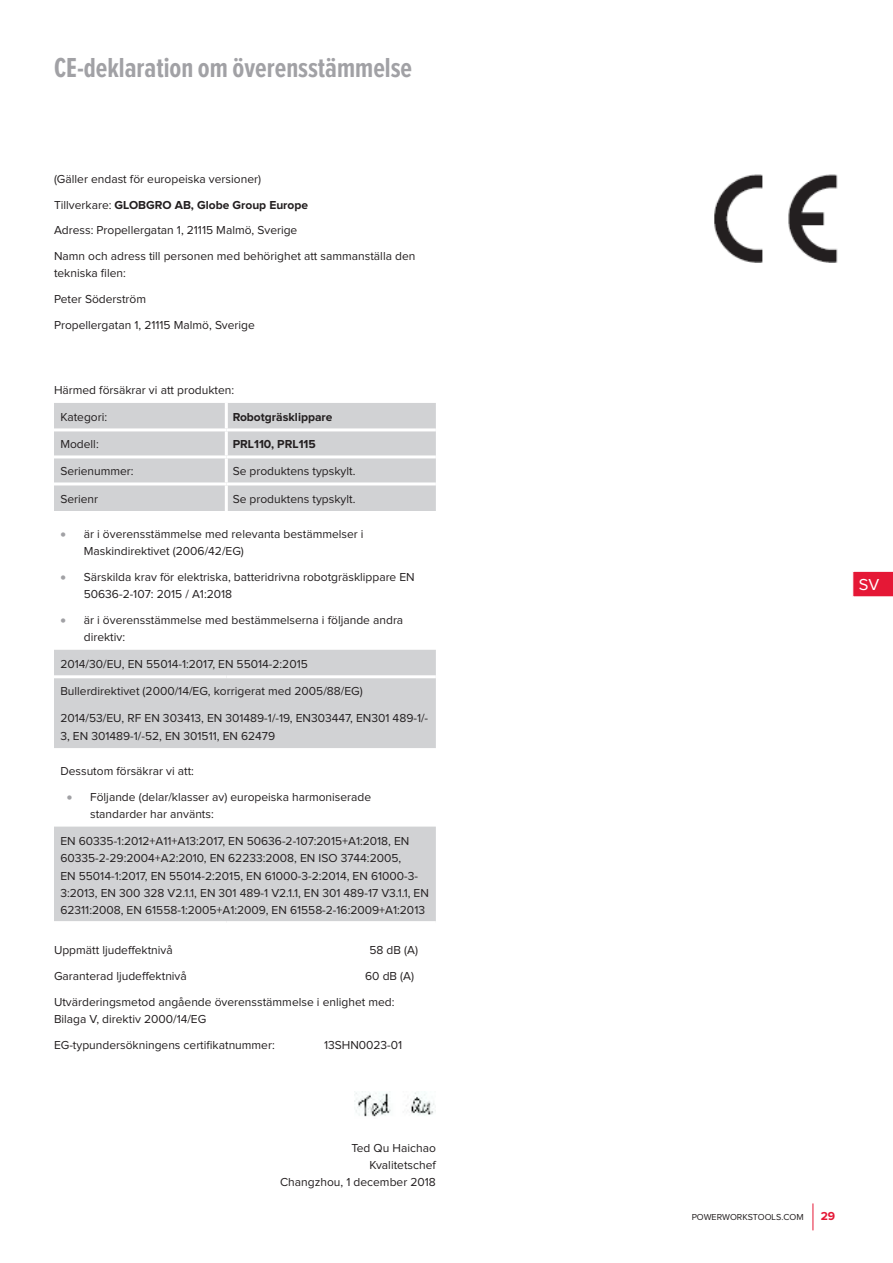
<style>
.page{position:relative;width:893px;height:1263px;background:#fff}
.page>*{position:absolute;margin:0;border:0;box-sizing:border-box;transform-origin:0 0}
.Rubrik_1_Greenworks{font:700 28.5px "Proxima Nova Ex Cn";color:#a1a1a5}
.t1{font:16.5px "Proxima Nova";color:#fff}
.Brödtext{font:12px/17.2px "Proxima Nova";color:#231f20}
.Brödtext-2{font:700 12px "Proxima Nova";color:#231f20}
.t2{font:700 12px "Proxima Nova";color:#e51836}
.t3{font:9px "Proxima Nova";color:#231f20}
.s1{font-weight:400}
.s2{color:#a1a1a5}
</style>
<div class="page">
<svg style="left:54px;top:403px;width:382px;height:518px;fill:#d1d2d4"></svg>
<hr style="left:54px;top:675px;width:172px;height:3px;background:#fff">
<hr style="left:226px;top:675px;width:210px;height:3px;background:#fff">
<hr style="left:225px;top:403px;width:3px;height:25px;background:#fff">
<hr style="left:225px;top:431px;width:3px;height:24px;background:#fff">
<hr style="left:54px;top:455px;width:172px;height:3px;background:#fff">
<hr style="left:226px;top:455px;width:210px;height:3px;background:#fff">
<hr style="left:225px;top:458px;width:3px;height:24px;background:#fff">
<hr style="left:54px;top:482px;width:172px;height:3px;background:#fff">
<hr style="left:226px;top:482px;width:210px;height:3px;background:#fff">
<hr style="left:225px;top:485px;width:3px;height:26px;background:#fff">
<hr style="left:54px;top:428px;width:172px;height:3px;background:#fff">
<hr style="left:226px;top:428px;width:210px;height:3px;background:#fff">
<img style="left:714px;top:174px;width:124px;height:88px">
<img style="left:355px;top:1091px;width:81px;height:26px">
<svg style="left:813px;top:1203px;width:1px;height:27px"></svg>
<svg style="left:853px;top:571px;width:40px;height:26px"></svg>
<p class="Rubrik_1_Greenworks" style="left:54px;top:54px;width:360px">CE-deklaration om överensstämmelse</p>
<p class="Brödtext" style="left:54px;top:171px;width:209px">(Gäller endast för europeiska versioner)</p>
<p class="Brödtext-2" style="left:54px;top:199px;width:256px"><span class="s1">Tillverkare:</span> GLOBGRO AB, Globe Group Europe</p>
<p class="Brödtext" style="left:54px;top:222px;width:245px">Adress: Propellergatan 1, 21115 Malmö, Sverige</p>
<p class="Brödtext" style="left:54px;top:248px;width:363px">Namn och adress till personen med behörighet att sammanställa den tekniska filen:</p>
<p class="Brödtext" style="left:54px;top:291px;width:94px">Peter Söderström</p>
<p class="Brödtext" style="left:54px;top:317px;width:202px">Propellergatan 1, 21115 Malmö, Sverige</p>
<p class="Brödtext" style="left:54px;top:382px;width:182px">Härmed försäkrar vi att produkten:</p>
<p class="Brödtext" style="left:60px;top:409px;width:48px">Kategori:</p>
<p class="Brödtext-2" style="left:233px;top:412px;width:101px">Robotgräsklippare</p>
<p class="Brödtext" style="left:60px;top:436px;width:40px">Modell:</p>
<p class="Brödtext-2" style="left:233px;top:439px;width:85px">PRL110, PRL115</p>
<p class="Brödtext" style="left:60px;top:463px;width:75px">Serienummer:</p>
<p class="Brödtext" style="left:233px;top:463px;width:124px">Se produktens typskylt.</p>
<p class="Brödtext" style="left:60px;top:490px;width:39px">Serienr</p>
<p class="Brödtext" style="left:233px;top:490px;width:124px">Se produktens typskylt.</p>
<p class="Brödtext" style="left:84px;top:526px;width:281px;text-indent:-23px"><span class="s2">•</span> är i överensstämmelse med relevanta bestämmelser i<br>Maskindirektivet (2006/42/EG)</p>
<p class="Brödtext" style="left:84px;top:569px;width:333px;text-indent:-23px"><span class="s2">•</span> Särskilda krav för elektriska, batteridrivna robotgräsklippare EN<br>50636-2-107: 2015 / A1:2018</p>
<p class="Brödtext" style="left:84px;top:612px;width:321px;text-indent:-23px"><span class="s2">•</span> är i överensstämmelse med bestämmelserna i följande andra direktiv:</p>
<p class="Brödtext" style="left:60px;top:656px;width:249px">2014/30/EU, EN 55014-1:2017, EN 55014-2:2015</p>
<p class="Brödtext" style="left:60px;top:683px;width:304px">Bullerdirektivet (2000/14/EG, korrigerat med 2005/88/EG)</p>
<p class="Brödtext" style="left:60px;top:710px;width:369px">2014/53/EU, RF EN 303413, EN 301489-1/-19, EN303447, EN301 489-1/-<br>3, EN 301489-1/-52, EN 301511, EN 62479</p>
<p class="Brödtext" style="left:60px;top:763px;width:135px">Dessutom försäkrar vi att:</p>
<p class="Brödtext" style="left:90px;top:789px;width:283px;text-indent:-23px"><span class="s2">•</span> Följande (delar/klasser av) europeiska harmoniserade standarder har använts:</p>
<p class="Brödtext" style="left:60px;top:833px;width:370px">EN 60335-1:2012+A11+A13:2017, EN 50636-2-107:2015+A1:2018, EN 60335-2-29:2004+A2:2010, EN 62233:2008, EN ISO 3744:2005,<br>EN 55014-1:2017, EN 55014-2:2015, EN 61000-3-2:2014, EN 61000-3- 3:2013, EN 300 328 V2.1.1, EN 301 489-1 V2.1.1, EN 301 489-17 V3.1.1, EN 62311:2008, EN 61558-1:2005+A1:2009, EN 61558-2-16:2009+A1:2013</p>
<p class="Brödtext" style="left:54px;top:942px;width:120px">Uppmätt ljudeffektnivå</p>
<p class="Brödtext" style="left:369px;top:942px;width:50px">58 dB (A)</p>
<p class="Brödtext" style="left:54px;top:968px;width:134px">Garanterad ljudeffektnivå</p>
<p class="Brödtext" style="left:365px;top:968px;width:50px">60 dB (A)</p>
<p class="Brödtext" style="left:54px;top:993px;width:342px">Utvärderingsmetod angående överensstämmelse i enlighet med:<br>Bilaga V, direktiv 2000/14/EG</p>
<p class="Brödtext" style="left:54px;top:1036px;width:222px">EG-typundersökningens certifikatnummer:</p>
<p class="Brödtext" style="left:324px;top:1036px;width:80px">13SHN0023-01</p>
<p class="Brödtext" style="left:280px;top:1139px;width:157px;text-align:right">Ted Qu Haichao<br>Kvalitetschef<br>Changzhou, 1 december 2018</p>
<h2 class="t1" style="left:859px;top:577px;width:22px">SV</h2>
<p class="t3" style="left:692px;top:1213px;width:113px">POWERWORKSTOOLS.COM</p>
<p class="t2" style="left:821px;top:1211px;width:16px">29</p>
</div>
